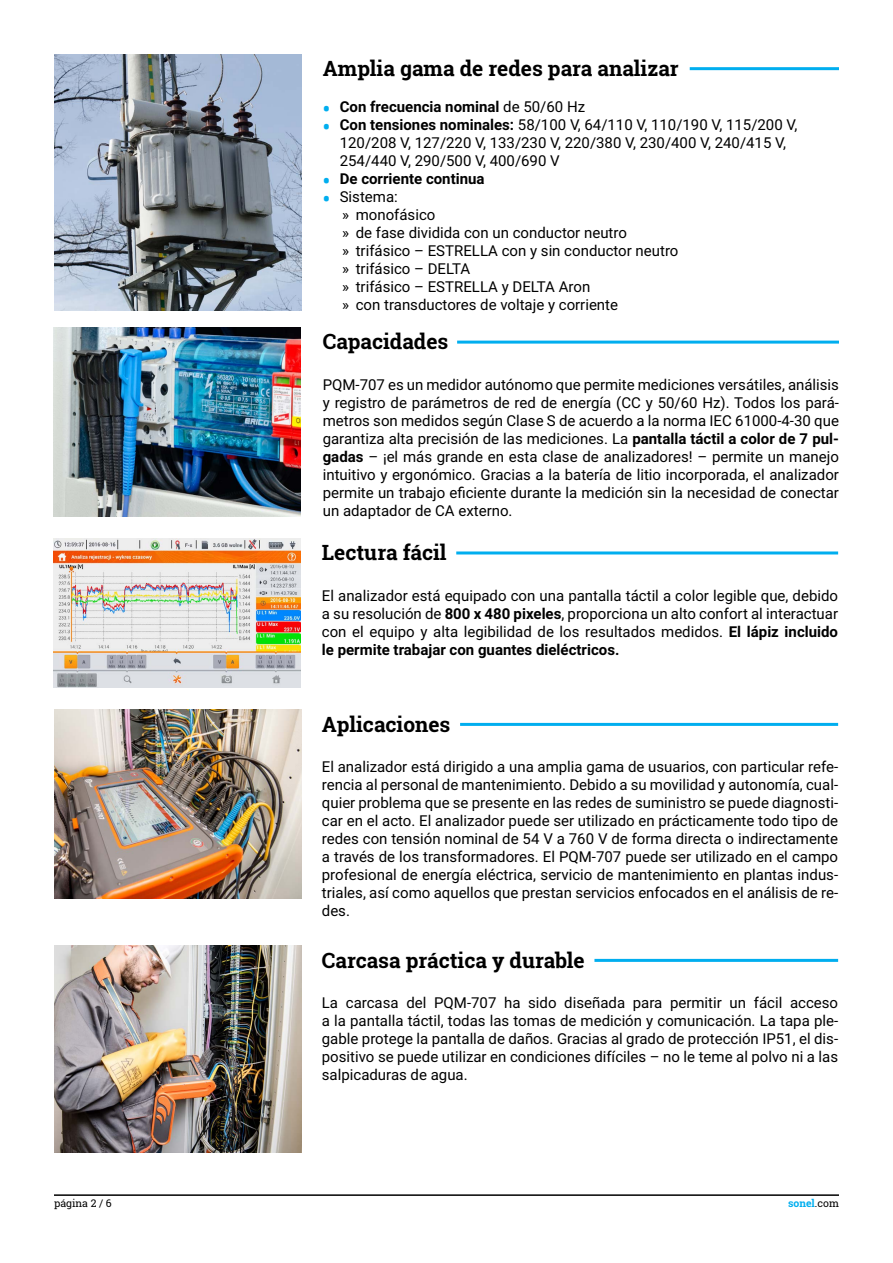
<style>
.page{position:relative;width:893px;height:1263px;background:#fff}
.page>*{position:absolute;margin:0;border:0;box-sizing:border-box;transform-origin:0 0}
.t1{font:700 21px "Roboto Slab";color:#000}
.t2{font:15px/18px "Roboto";color:#000;text-align:justify}
.t3{font:700 15px "Roboto";color:#000}
.t4{font:10.5px "Roboto Slab";color:#000}
.t5{font:700 10.5px "Roboto Slab";color:#00aeef}
.s1{font-family:"Roboto Slab";font-size:21px;color:#00aeef}
.s2{font-weight:400}
.s3{font-family:"Roboto Slab";font-weight:700;font-size:21px;color:#00aeef}
.s4{font-weight:700}
.s5{font-weight:400;color:#000}
</style>
<div class="page">
<hr style="left:54px;top:1194px;width:785px;height:2px;background:#000">
<img style="left:54px;top:710px;width:247px;height:189px">
<img style="left:53px;top:539px;width:248px;height:148px">
<img style="left:54px;top:946px;width:247px;height:206px">
<hr style="left:690px;top:67px;width:149px;height:3px;background:#00aeef">
<img style="left:53px;top:327px;width:248px;height:190px">
<img style="left:54px;top:54px;width:247px;height:256px">
<hr style="left:460px;top:723px;width:378px;height:3px;background:#00aeef">
<hr style="left:457px;top:341px;width:382px;height:3px;background:#00aeef">
<hr style="left:456px;top:551px;width:382px;height:3px;background:#00aeef">
<hr style="left:594px;top:959px;width:244px;height:3px;background:#00aeef">
<h1 class="t1" style="left:323px;top:54px;width:357px">Amplia gama de redes para analizar</h1>
<p class="t3" style="left:323px;top:96px;width:264px"><span class="s1">•</span> Con frecuencia nominal <span class="s2">de 50/60 Hz</span></p>
<p class="t2" style="left:340px;top:115px;width:459px;text-align:left;text-indent:-17px"><span class="s3">•</span> <span class="s4">Con tensiones nominales:</span> 58/100 V, 64/110 V, 110/190 V, 115/200 V,<br>120/208 V, 127/220 V, 133/230 V, 220/380 V, 230/400 V, 240/415 V,<br>254/440 V, 290/500 V, 400/690 V</p>
<p class="t3" style="left:323px;top:168px;width:163px"><span class="s1">•</span> De corriente continua</p>
<p class="t2" style="left:342px;top:187px;width:338px;text-align:left;text-indent:-19px"><span class="s3">•</span> Sistema:<br>» monofásico<br>» de fase dividida con un conductor neutro<br>» trifásico – ESTRELLA con y sin conductor neutro » trifásico – DELTA<br>» trifásico – ESTRELLA y DELTA Aron<br>» con transductores de voltaje y corriente</p>
<h1 class="t1" style="left:323px;top:327px;width:127px">Capacidades</h1>
<p class="t2" style="left:323px;top:375px;width:518px">PQM-707 es un medidor autónomo que permite mediciones versátiles, análisis y registro de parámetros de red de energía (CC y 50/60 Hz). Todos los pará&shy;metros son medidos según Clase S de acuerdo a la norma IEC 61000-4-30 que garantiza alta precisión de las mediciones. La <span class="s4">pantalla táctil a color de 7 pul&shy;gadas</span> – ¡el más grande en esta clase de analizadores! – permite un manejo intuitivo y ergonómico. Gracias a la batería de litio incorporada, el analizador permite un trabajo eficiente durante la medición sin la necesidad de conectar un adaptador de CA externo.</p>
<h1 class="t1" style="left:322px;top:538px;width:126px">Lectura fácil</h1>
<p class="t2" style="left:322px;top:586px;width:518px">El analizador está equipado con una pantalla táctil a color legible que, debido a su resolución de <span class="s4">800 x 480 pixeles</span>, proporciona un alto confort al interactuar con el equipo y alta legibilidad de los resultados medidos. <span class="s4">El lápiz incluido le permite trabajar con guantes dieléctricos.</span></p>
<h1 class="t1" style="left:322px;top:710px;width:130px">Aplicaciones</h1>
<p class="t2" style="left:322px;top:757px;width:518px">El analizador está dirigido a una amplia gama de usuarios, con particular refe&shy;rencia al personal de mantenimiento. Debido a su movilidad y autonomía, cual&shy;quier problema que se presente en las redes de suministro se puede diagnosti&shy;car en el acto. El analizador puede ser utilizado en prácticamente todo tipo de redes con tensión nominal de 54 V a 760 V de forma directa o indirectamente a través de los transformadores. El PQM-707 puede ser utilizado en el campo profesional de energía eléctrica, servicio de mantenimiento en plantas indus&shy;triales, así como aquellos que prestan servicios enfocados en el análisis de re&shy;des.</p>
<h1 class="t1" style="left:322px;top:946px;width:264px">Carcasa práctica y durable</h1>
<p class="t2" style="left:322px;top:993px;width:518px">La carcasa del PQM-707 ha sido diseñada para permitir un fácil acceso a la pantalla táctil, todas las tomas de medición y comunicación. La tapa ple&shy;gable protege la pantalla de daños. Gracias al grado de protección IP51, el dis&shy;positivo se puede utilizar en condiciones difíciles – no le teme al polvo ni a las salpicaduras de agua.</p>
<p class="t4" style="left:54px;top:1196px;width:59px">página 2 / 6</p>
<p class="t5" style="left:788px;top:1196px;width:52px">sonel<span class="s5">.com</span></p>
</div>
